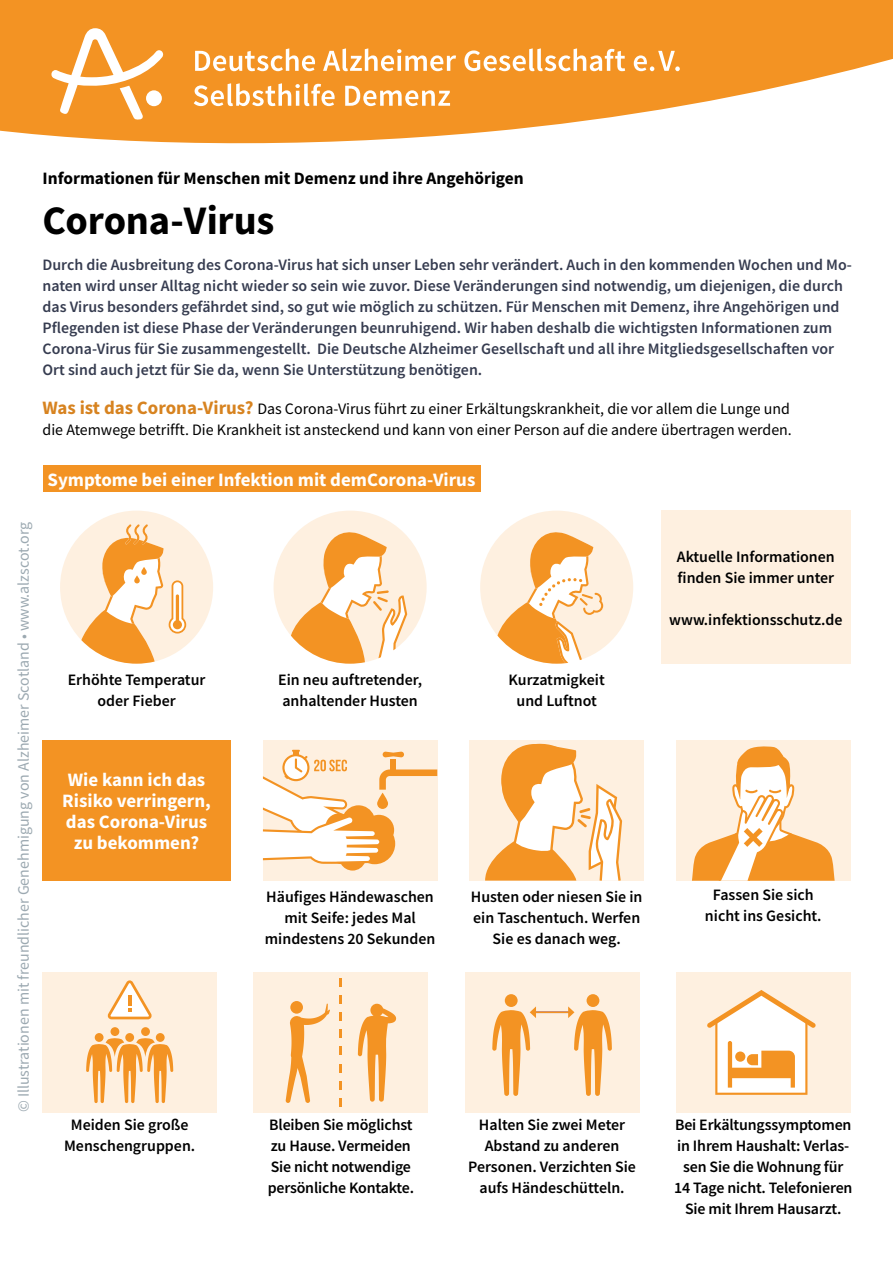
<style>
.page{position:relative;width:893px;height:1263px;background:#fff}
.page>*{position:absolute;margin:0;border:0;box-sizing:border-box;transform-origin:0 0}
.Headline_27{font:700 40.5px "Source Sans Pro";letter-spacing:-.005em;color:#000}
.Zwischenüberschrift{font:700 18.9px/21px "Source Sans Pro";color:#fff;text-align:center}
.Zwischenüberschrift-2{font:700 17.4px "Source Sans Pro";color:#000}
.Bildunterschrift{font:600 15.9px/21px "Source Sans Pro";color:#000;text-align:center}
.fließtext_ohne-Absta{font:600 15.9px/21px "Source Sans Pro";color:#363c50}
.Zwischenüberschrift-3{font:15.9px/21px "Source Sans Pro";color:#000}
.t1{font:15.9px "Source Sans Pro";color:#9ca9b1}
.s1{font-weight:700;font-size:18.9px;color:#d78320}
</style>
<div class="page">
<svg style="left:0;top:0;width:893px;height:143px;fill:#f39323"></svg>
<svg style="left:51px;top:28px;width:112px;height:92px"></svg>
<svg style="left:195px;top:48px;width:120px;height:23px"></svg>
<svg style="left:323px;top:48px;width:133px;height:23px"></svg>
<svg style="left:464px;top:48px;width:161px;height:23px"></svg>
<svg style="left:634px;top:51px;width:46px;height:20px"></svg>
<svg style="left:194px;top:83px;width:141px;height:23px"></svg>
<svg style="left:345px;top:86px;width:105px;height:20px"></svg>
<svg style="left:60px;top:511px;width:153px;height:153px"></svg>
<svg style="left:141px;top:567px;width:6px;height:8px"></svg>
<svg style="left:134px;top:575px;width:6px;height:8px"></svg>
<div style="left:43px;top:465px;width:437px;height:27px;background:#f39323"></div>
<div style="left:43px;top:740px;width:188px;height:141px;background:#f39323"></div>
<svg style="left:274px;top:511px;width:153px;height:153px"></svg>
<svg style="left:480px;top:511px;width:153px;height:153px"></svg>
<div style="left:661px;top:511px;width:189px;height:153px;background:#fef0e0"></div>
<div style="left:263px;top:740px;width:174px;height:141px;background:#fef0e0"></div>
<svg style="left:263px;top:750px;width:174px;height:120px"></svg>
<div style="left:469px;top:740px;width:175px;height:141px;background:#fef0e0"></div>
<svg style="left:485px;top:743px;width:137px;height:138px"></svg>
<div style="left:676px;top:740px;width:174px;height:141px;background:#fef0e0"></div>
<svg style="left:692px;top:746px;width:143px;height:135px"></svg>
<div style="left:43px;top:971px;width:174px;height:141px;background:#fef0e0"></div>
<div style="left:95px;top:1033px;width:9px;height:9px;background:#f39323;border-radius:50%"></div>
<div style="left:125px;top:1033px;width:9px;height:9px;background:#f39323;border-radius:50%"></div>
<div style="left:156px;top:1033px;width:9px;height:9px;background:#f39323;border-radius:50%"></div>
<div style="left:111px;top:1027px;width:8px;height:9px;background:#f39323;border-radius:50%"></div>
<svg style="left:86px;top:1038px;width:87px;height:65px"></svg>
<div style="left:141px;top:1027px;width:9px;height:9px;background:#f39323;border-radius:50%"></div>
<svg style="left:108px;top:980px;width:44px;height:39px"></svg>
<hr style="left:128px;top:995px;width:4px;height:10px;background:#f39323">
<div style="left:676px;top:971px;width:174px;height:141px;background:#fef0e0"></div>
<svg style="left:707px;top:990px;width:109px;height:105px"></svg>
<div style="left:465px;top:971px;width:174px;height:141px;background:#fef0e0"></div>
<div style="left:587px;top:994px;width:12px;height:13px;background:#f39323;border-radius:50%"></div>
<div style="left:505px;top:994px;width:13px;height:13px;background:#f39323;border-radius:50%"></div>
<svg style="left:492px;top:1006px;width:44px;height:90px"></svg>
<hr style="left:534px;top:1011px;width:35px;height:2px;background:#f39323">
<svg style="left:568px;top:1006px;width:44px;height:90px"></svg>
<div style="left:254px;top:971px;width:174px;height:141px;background:#fef0e0"></div>
<svg style="left:358px;top:1004px;width:38px;height:98px"></svg>
<svg style="left:290px;top:1001px;width:13px;height:13px"></svg>
<svg style="left:286px;top:1003px;width:44px;height:100px"></svg>
<svg style="left:339px;top:1064px;width:3px;height:8px"></svg>
<svg style="left:339px;top:1047px;width:3px;height:8px"></svg>
<svg style="left:339px;top:1081px;width:3px;height:9px"></svg>
<svg style="left:339px;top:1098px;width:3px;height:9px"></svg>
<svg style="left:339px;top:978px;width:3px;height:8px"></svg>
<svg style="left:339px;top:1029px;width:3px;height:9px"></svg>
<svg style="left:339px;top:995px;width:3px;height:8px"></svg>
<svg style="left:339px;top:1012px;width:3px;height:9px"></svg>
<p class="Zwischenüberschrift-2" style="left:43px;top:166px;width:483px">Informationen für Menschen mit Demenz und ihre Angehörigen</p>
<h2 class="Headline_27" style="left:43px;top:193px;width:233px">Corona-Virus</h2>
<p class="fließtext_ohne-Absta" style="left:43px;top:254px;width:811px">Durch die Ausbreitung des Corona-Virus hat sich unser Leben sehr verändert. Auch in den kommenden Wochen und Mo&shy;naten wird unser Alltag nicht wieder so sein wie zuvor. Diese Veränderungen sind notwendig, um diejenigen, die durch das Virus besonders gefährdet sind, so gut wie möglich zu schützen. Für Menschen mit Demenz, ihre Angehörigen und Pflegenden ist diese Phase der Veränderungen beunruhigend. Wir haben deshalb die wichtigsten Informationen zum Corona-Virus für Sie zusammengestellt. Die Deutsche Alzheimer Gesellschaft und all ihre Mitgliedsgesellschaften vor Ort sind auch jetzt für Sie da, wenn Sie Unterstützung benötigen.</p>
<p class="Zwischenüberschrift-3" style="left:43px;top:398px;width:751px"><span class="s1">Was ist das Corona-Virus?</span> Das Corona-Virus führt zu einer Erkältungskrankheit, die vor allem die Lunge und die Atemwege betrifft. Die Krankheit ist ansteckend und kann von einer Person auf die andere übertragen werden.</p>
<p class="Zwischenüberschrift" style="left:48px;top:469px;width:429px">Symptome bei einer Infektion mit demCorona-Virus</p>
<p class="t1" style="left:14px;top:1112px;width:592px;rotate:-90deg">© Illustrationen mit freundlicher Genehmigung von Alzheimer Scotland • www.alzscot.org</p>
<p class="Bildunterschrift" style="left:68px;top:669px;width:139px">Erhöhte Temperatur oder Fieber</p>
<p class="Bildunterschrift" style="left:278px;top:669px;width:145px;text-align:left">Ein neu auftretender, anhaltender Husten</p>
<p class="Bildunterschrift" style="left:509px;top:669px;width:98px">Kurzatmigkeit und Luftnot</p>
<p class="Zwischenüberschrift" style="left:62px;top:769px;width:150px">Wie kann ich das<br>Risiko verringern, das Corona-Virus zu bekommen?</p>
<p class="Bildunterschrift" style="left:677px;top:546px;width:160px;text-align:left">Aktuelle Informationen finden Sie immer unter</p>
<p class="Bildunterschrift" style="left:669px;top:609px;width:175px">www.infektionsschutz.de</p>
<p class="Bildunterschrift" style="left:265px;top:886px;width:172px">Häufiges Händewaschen mit Seife: jedes Mal mindestens 20 Sekunden</p>
<p class="Bildunterschrift" style="left:471px;top:886px;width:173px">Husten oder niesen Sie in ein Taschentuch. Werfen<br>Sie es danach weg.</p>
<p class="Bildunterschrift" style="left:705px;top:884px;width:118px">Fassen Sie sich nicht ins Gesicht.</p>
<p class="Bildunterschrift" style="left:64px;top:1114px;width:133px">Meiden Sie große<br>Menschengruppen.</p>
<p class="Bildunterschrift" style="left:268px;top:1114px;width:148px;text-align:left">Bleiben Sie möglichst zu Hause. Vermeiden<br>Sie nicht notwendige persönliche Kontakte.</p>
<p class="Bildunterschrift" style="left:468px;top:1114px;width:169px">Halten Sie zwei Meter<br>Abstand zu anderen<br>Personen. Verzichten Sie aufs Händeschütteln.</p>
<p class="Bildunterschrift" style="left:674px;top:1114px;width:180px">Bei Erkältungssymptomen in Ihrem Haushalt: Verlas&shy;sen Sie die Wohnung für<br>14 Tage nicht. Telefonieren<br>Sie mit Ihrem Hausarzt.</p>
</div>
